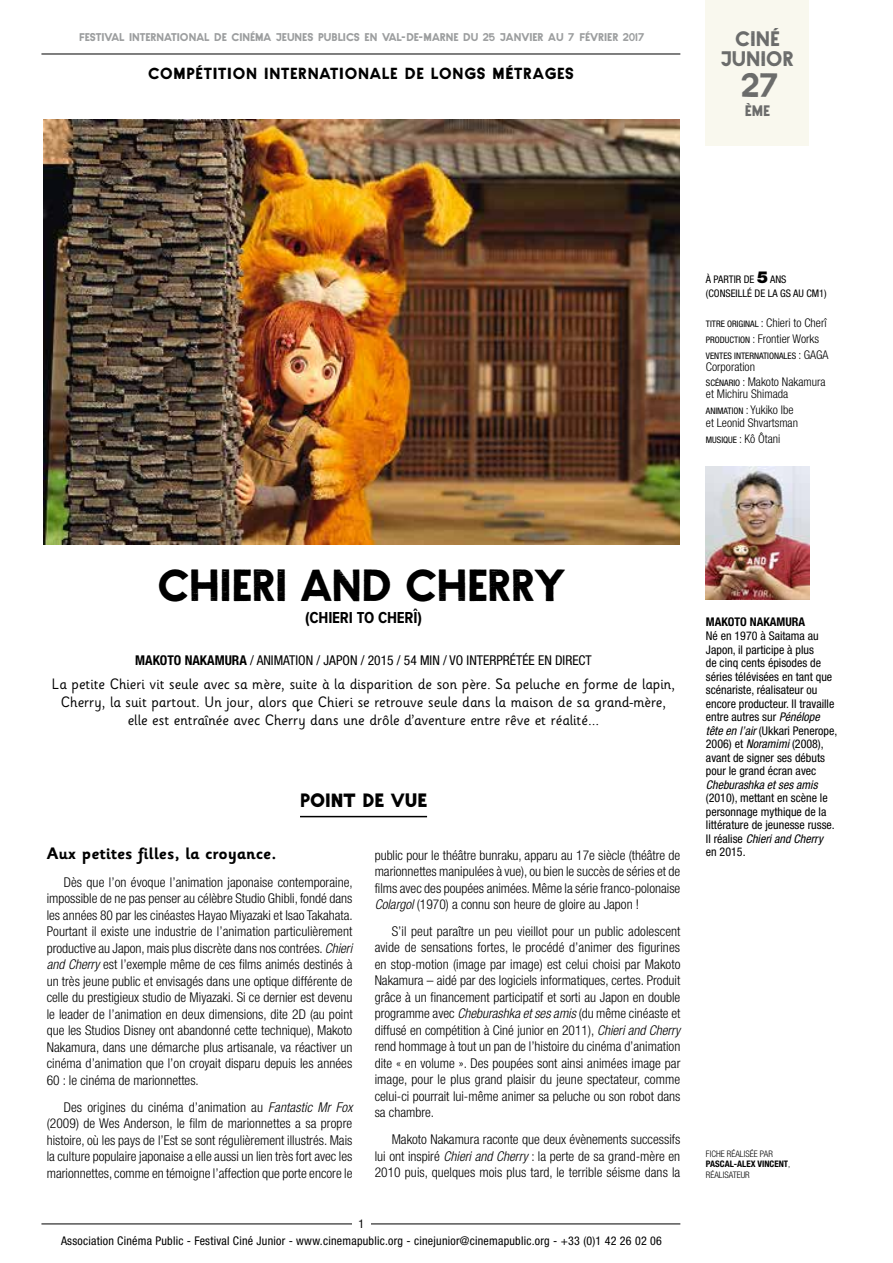
<style>
.page{position:relative;width:893px;height:1263px;background:#fff}
.page>*{position:absolute;margin:0;border:0;box-sizing:border-box;transform-origin:0 0}
.t1{font:42px "Blexbolex CE";letter-spacing:-.01em;color:#000}
.t2{font:31.65px "Blexbolex CE";color:#6b6c6b}
.t3{font:19.65px/19.5px "Blexbolex CE";color:#6b6c6b;text-align:center}
.t4{font:18px "Blexbolex CE";color:#000}
.t5{font:700 16.5px "Sassoon Infant";color:#000}
.t6{font:700 16.5px "Proxima Nova A Cond";letter-spacing:-.01em;color:#000}
.t7{font:15px/18px "Sassoon Infant";color:#000;text-align:center}
.t8{font:15px "Blexbolex CE";letter-spacing:.05em;color:#000}
.t9{font:14.25px "Blexbolex CE";color:#6b6c6b}
.t10{font:300 condensed 13.5px/16.5px "Helvetica Neue";color:#000;text-align:justify}
.t11{font:condensed 13.5px "Helvetica Neue";color:#000}
.t12{font:condensed 12px/13.5px "Helvetica Neue";color:#000}
.t13{font:300 condensed 12px/15.6px "Helvetica Neue";color:#000}
.t14{font:condensed 12px/17.5px "Helvetica Neue";letter-spacing:.02em;color:#000;text-align:center}
.t15{font:italic condensed 12px "Helvetica Neue";color:#000}
.t16{font:700 condensed 12px "Helvetica Neue";color:#000}
.t17{font:10.5px "Blexbolex CE";color:#9c9e9f}
.t18{font:condensed 10.5px/13.5px "Helvetica Neue";color:#000}
.t19{font:300 condensed 9px/10.5px "Helvetica Neue";color:#000}
.t20{font:condensed 9px "Helvetica Neue";color:#000}
.s1{font-weight:900;font-stretch:normal;font-size:16.5px}
.s2{font-weight:400;font-size:9px}
.s3{font-weight:300;font-size:12px}
.s4{font-weight:700}
.s5{font-style:italic}
</style>
<div class="page">
<img style="left:43px;top:119px;width:637px;height:426px">
<hr style="left:41px;top:54px;width:639px;height:1px;background:#000">
<hr style="left:41px;top:1223px;width:639px;height:1px;background:#000">
<div style="left:705px;top:0;width:104px;height:146px;background:#f9f8ee"></div>
<img style="left:706px;top:466px;width:103px;height:134px">
<hr style="left:300px;top:816px;width:127px;height:1px;background:#000">
<div style="left:352px;top:1218px;width:18px;height:23px;background:#fff"></div>
<p class="t17" style="left:79px;top:31px;width:567px">FESTIVAL INTERNATIONAL DE CINÉMA JEUNES PUBLICS EN VAL-DE-MARNE DU 25 JANVIER AU 7 FÉVRIER 2017</p>
<p class="t8" style="left:148px;top:64px;width:427px">COMPÉTITION INTERNATIONALE DE LONGS MÉTRAGES</p>
<h3 class="t3" style="left:721px;top:29px;width:74px">CINÉ<br>JUNIOR</h3>
<h2 class="t2" style="left:742px;top:67px;width:39px">27</h2>
<p class="t9" style="left:745px;top:102px;width:27px">ÈME</p>
<p class="t18" style="left:706px;top:273px;width:122px">À PARTIR DE <span class="s1">5</span> ANS (CONSEILLÉ DE LA GS AU CM1)</p>
<p class="t13" style="left:706px;top:315px;width:122px"><span class="s2">TITRE ORIGINAL</span> : Chieri to Cherî<br><span class="s2">PRODUCTION</span> : Frontier Works</p>
<p class="t20" style="left:706px;top:350px;width:124px">VENTES INTERNATIONALES <span class="s3">: GAGA</span></p>
<p class="t13" style="left:706px;top:359px;width:121px">Corporation<br><span class="s2">SCÉNARIO</span> : Makoto Nakamura</p>
<p class="t13" style="left:706px;top:386px;width:89px">et Michiru Shimada<br><span class="s2">ANIMATION</span> : Yukiko Ibe</p>
<p class="t13" style="left:706px;top:415px;width:94px">et Leonid Shvartsman<br><span class="s2">MUSIQUE</span> : Kô Ôtani</p>
<h1 class="t1" style="left:158px;top:561px;width:409px">CHIERI AND CHERRY</h1>
<p class="t6" style="left:305px;top:608px;width:118px">(CHIERI TO CHERÎ)</p>
<p class="t11" style="left:135px;top:652px;width:458px"><span class="s4">MAKOTO NAKAMURA</span> / ANIMATION / JAPON / 2015 / 54 MIN / VO INTERPRÉTÉE EN DIRECT</p>
<p class="t7" style="left:52px;top:675px;width:625px">La petite Chieri vit seule avec sa mère, suite à la disparition de son père. Sa peluche en forme de lapin,<br>Cherry, la suit partout. Un jour, alors que Chieri se retrouve seule dans la maison de sa grand-mère, elle est entraînée avec Cherry dans une drôle d’aventure entre rêve et réalité...</p>
<h3 class="t4" style="left:300px;top:790px;width:129px">POINT DE VUE</h3>
<p class="t5" style="left:47px;top:843px;width:231px">Aux petites filles, la croyance.</p>
<p class="t10" style="left:47px;top:873px;width:308px;text-indent:17px">Dès que l’on évoque l’animation japonaise contemporaine, impossible de ne pas penser au célèbre Studio Ghibli, fondé dans les années 80 par les cinéastes Hayao Miyazaki et Isao Takahata.<br>Pourtant il existe une industrie de l’animation particulièrement productive au Japon, mais plus discrète dans nos contrées. <span class="s5">Chieri and Cherry</span> est l’exemple même de ces films animés destinés à un très jeune public et envisagés dans une optique différente de celle du prestigieux studio de Miyazaki. Si ce dernier est devenu le leader de l’animation en deux dimensions, dite 2D (au point que les Studios Disney ont abandonné cette technique), Makoto Nakamura, dans une démarche plus artisanale, va réactiver un cinéma d’animation que l’on croyait disparu depuis les années 60 : le cinéma de marionnettes.</p>
<p class="t10" style="left:47px;top:1099px;width:307px;text-indent:17px">Des origines du cinéma d’animation au <span class="s5">Fantastic Mr Fox </span>(2009) de Wes Anderson, le film de marionnettes a sa propre histoire, où les pays de l’Est se sont régulièrement illustrés. Mais la culture populaire japonaise a elle aussi un lien très fort avec les marionnettes, comme en témoigne l’affection que porte encore le</p>
<p class="t10" style="left:375px;top:846px;width:307px">public pour le théâtre bunraku, apparu au 17e siècle (théâtre de marionnettes manipulées à vue), ou bien le succès de séries et de films avec des poupées animées. Même la série franco-polonaise <span class="s5">Colargol</span> (1970) a connu son heure de gloire au Japon !</p>
<p class="t10" style="left:375px;top:923px;width:307px;text-indent:17px">S’il peut paraître un peu vieillot pour un public adolescent avide de sensations fortes, le procédé d’animer des figurines en stop-motion (image par image) est celui choisi par Makoto Nakamura – aidé par des logiciels informatiques, certes. Produit grâce à un financement participatif et sorti au Japon en double programme avec <span class="s5">Cheburashka et ses amis</span> (du même cinéaste et diffusé en compétition à Ciné junior en 2011), <span class="s5">Chieri and Cherry </span>rend hommage à tout un pan de l’histoire du cinéma d’animation dite « en volume ». Des poupées sont ainsi animées image par image, pour le plus grand plaisir du jeune spectateur, comme celui-ci pourrait lui-même animer sa peluche ou son robot dans sa chambre.</p>
<p class="t10" style="left:375px;top:1131px;width:307px;text-indent:17px">Makoto Nakamura raconte que deux évènements successifs lui ont inspiré <span class="s5">Chieri and Cherry</span> : la perte de sa grand-mère en 2010 puis, quelques mois plus tard, le terrible séisme dans la</p>
<p class="t14" style="left:61px;top:1214px;width:602px">1<br>Association Cinéma Public - Festival Ciné Junior - www.cinemapublic.org - cinejunior@cinemapublic.org - +33 (0)1 42 26 02 06</p>
<p class="t16" style="left:706px;top:615px;width:101px">MAKOTO NAKAMURA</p>
<p class="t12" style="left:706px;top:629px;width:133px">Né en 1970 à Saitama au<br>Japon, il participe à plus<br>de cinq cents épisodes de séries télévisées en tant que scénariste, réalisateur ou encore producteur. Il travaille entre autres sur <span class="s5">Pénélope tête en l’air</span> (Ukkari Penerope,<br>2006) et <span class="s5">Noramimi</span> (2008), avant de signer ses débuts pour le grand écran avec</p>
<p class="t15" style="left:706px;top:777px;width:113px">Cheburashka et ses amis</p>
<p class="t12" style="left:706px;top:791px;width:130px">(2010), mettant en scène le personnage mythique de la littérature de jeunesse russe.<br>Il réalise <span class="s5">Chieri and Cherry </span>en 2015.</p>
<p class="t19" style="left:706px;top:1148px;width:86px">FICHE RÉALISÉE PAR<br><span class="s4">PASCAL-ALEX VINCENT</span>,<br>RÉALISATEUR</p>
</div>
